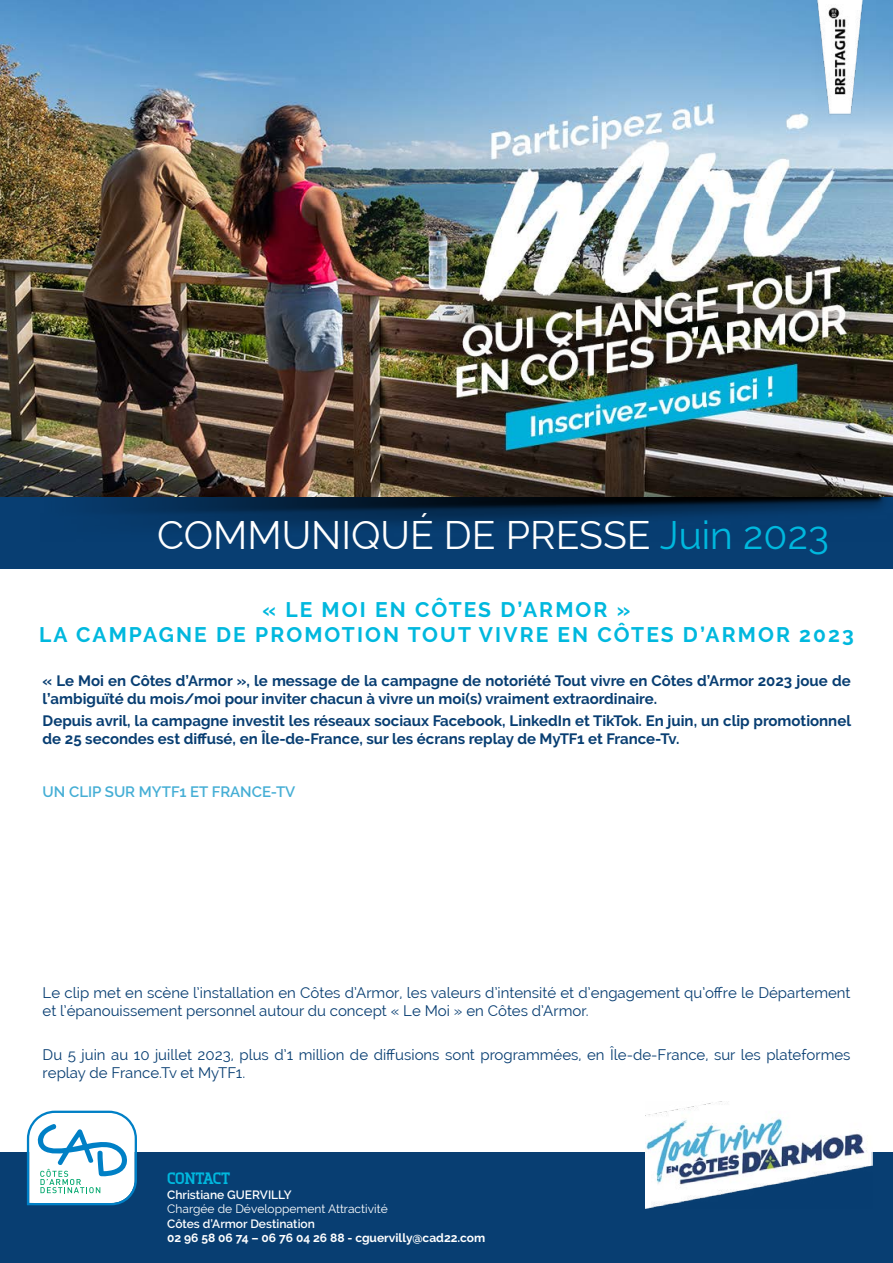
<style>
.page{position:relative;width:893px;height:1263px;background:#fff}
.page>*{position:absolute;margin:0;border:0;box-sizing:border-box;transform-origin:0 0}
.t1{font:39px "Raleway";color:#fff}
.t2{font:700 21px/25.2px "Raleway";letter-spacing:.1em;color:#00b8de;text-align:center}
.t3{font:800 16.5px "Tertre";letter-spacing:-.01em;color:#00b8de}
.t4{font:700 15px/18px "Raleway";color:#083e72}
.t5{font:15px/18px "Raleway";color:#083e72}
.t6{font:600 15px "Raleway";color:#45aed5}
.t7{font:600 12px "Raleway";color:#fff}
.t8{font:700 12px "Raleway";color:#fff}
.t9{font:12px "Raleway";color:#fff}
.s1{color:#00b8de}
</style>
<div class="page">
<img style="left:0;top:0;width:893px;height:497px">
<svg style="left:0;top:497px;width:893px;height:72px;fill:#073d71"></svg>
<div style="left:0;top:1153px;width:893px;height:110px;background:#083e72"></div>
<svg style="left:27px;top:1111px;width:110px;height:94px"></svg>
<img style="left:645px;top:1101px;width:227px;height:107px">
<img style="left:815px;top:0;width:49px;height:122px">
<h1 class="t1" style="left:157px;top:513px;width:673px">COMMUNIQUÉ DE PRESSE <span class="s1">Juin 2023</span></h1>
<h2 class="t2" style="left:39px;top:597px;width:816px">« LE MOI EN CÔTES D’ARMOR »<br>LA CAMPAGNE DE PROMOTION TOUT VIVRE EN CÔTES D’ARMOR 2023</h2>
<p class="t4" style="left:43px;top:671px;width:809px">« Le Moi en Côtes d’Armor », le message de la campagne de notoriété Tout vivre en Côtes d’Armor 2023 joue de l’ambiguïté du mois/moi pour inviter chacun à vivre un moi(s) vraiment extraordinaire.</p>
<p class="t4" style="left:43px;top:712px;width:810px">Depuis avril, la campagne investit les réseaux sociaux Facebook, LinkedIn et TikTok. En juin, un clip promotionnel de 25 secondes est diffusé, en Île-de-France, sur les écrans replay de MyTF1 et France-Tv.</p>
<p class="t6" style="left:43px;top:783px;width:254px">UN CLIP SUR MYTF1 ET FRANCE-TV</p>
<p class="t5" style="left:43px;top:983px;width:809px">Le clip met en scène l’installation en Côtes d’Armor, les valeurs d’intensité et d’engagement qu’offre le Département et l’épanouissement personnel autour du concept « Le Moi » en Côtes d’Armor.</p>
<p class="t5" style="left:43px;top:1046px;width:809px">Du 5 juin au 10 juillet 2023, plus d’1 million de diffusions sont programmées, en Île-de-France, sur les plateformes replay de France.Tv et MyTF1.</p>
<p class="t3" style="left:167px;top:1168px;width:65px">CONTACT</p>
<p class="t7" style="left:167px;top:1187px;width:126px">Christiane GUERVILLY</p>
<p class="t9" style="left:167px;top:1202px;width:222px">Chargée de Développement Attractivité</p>
<p class="t7" style="left:167px;top:1216px;width:149px">Côtes d’Armor Destination</p>
<p class="t8" style="left:167px;top:1231px;width:320px">02 96 58 06 74 – 06 76 04 26 88 - cguervilly@cad22.com</p>
</div>
